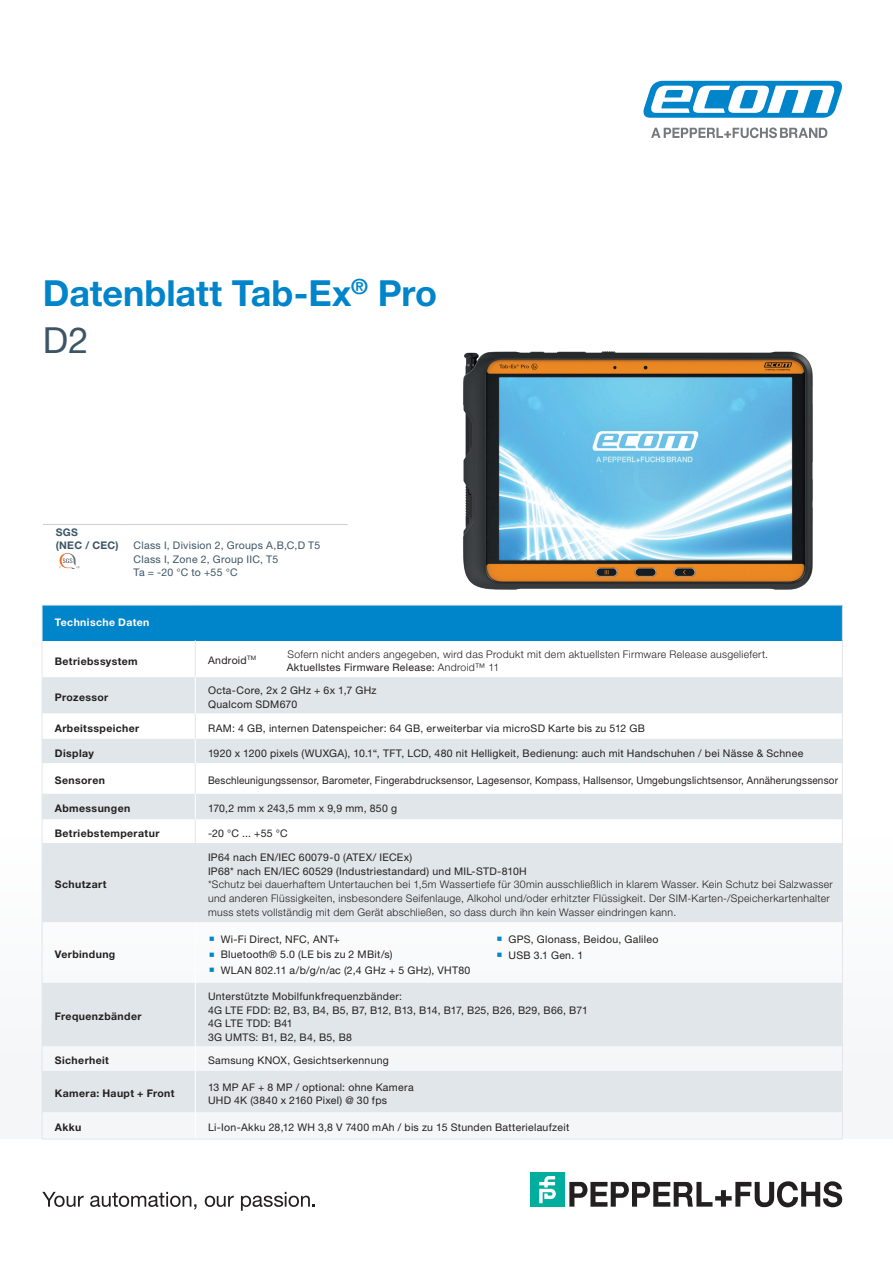
<style>
.page{position:relative;width:893px;height:1263px;background:#fff}
.page>*{position:absolute;margin:0;border:0;box-sizing:border-box;transform-origin:0 0}
.t1{font:700 36px/46.8px "Helvetica Neue LTW1 G";color:#0084ca}
.t2{font:10.5px/13.6px "Helvetica Neue LTW1 G";letter-spacing:.025em;color:#231f20}
.t3{font:300 10.5px/13.6px "Helvetica Neue LTW1 G";letter-spacing:.03em;color:#231f20}
.t4{font:700 10.5px "Helvetica Neue LTW1 G";letter-spacing:.04em;color:#231f20}
.t5{font:10.5px "Helvetica Neue LTW1 G";letter-spacing:.025em;color:#231f20;scale:.94 1}
.t6{font:10.5px/13.6px "Helvetica Neue LTW1 G";letter-spacing:.025em;color:#3b5566}
.t7{font:700 10.5px "Helvetica Neue LTW1 G";letter-spacing:.035em;color:#fff}
.t8{font:700 10.5px/13.6px "Helvetica Neue LTW1 G";letter-spacing:.03em;color:#3b5566}
.s1{font-weight:400;color:#3b5566}
.s2{font-weight:400}
</style>
<div class="page">
<div style="left:0;top:836px;width:893px;height:303px;background:#f4f6f7"></div>
<svg style="left:643px;top:81px;width:199px;height:37px"></svg>
<svg style="left:651px;top:127px;width:176px;height:11px"></svg>
<svg style="left:42px;top:1192px;width:42px;height:15px"></svg>
<svg style="left:90px;top:1192px;width:106px;height:18px"></svg>
<svg style="left:205px;top:1195px;width:29px;height:12px"></svg>
<svg style="left:241px;top:1192px;width:74px;height:19px"></svg>
<svg style="left:569px;top:1181px;width:273px;height:26px"></svg>
<div style="left:530px;top:1172px;width:34px;height:34px;background:#00ae9d"></div>
<svg style="left:539px;top:1176px;width:17px;height:27px"></svg>
<hr style="left:43px;top:524px;width:85px;height:1px;background:#c6cfd6">
<hr style="left:128px;top:524px;width:220px;height:1px;background:#c6cfd6">
<img style="left:60px;top:553px;width:20px;height:16px">
<img style="left:463px;top:351px;width:350px;height:239px">
<div style="left:42px;top:605px;width:800px;height:35px;background:#0084ca"></div>
<svg style="left:43px;top:677px;width:799px;height:435px;fill:#e1e6ea"></svg>
<hr style="left:195px;top:640px;width:1px;height:37px;background:#e1e6ea">
<hr style="left:195px;top:763px;width:1px;height:31px;background:#e1e6ea">
<hr style="left:195px;top:843px;width:1px;height:79px;background:#e1e6ea">
<hr style="left:195px;top:677px;width:1px;height:36px;background:#fff">
<svg style="left:195px;top:713px;width:1px;height:50px"></svg>
<svg style="left:195px;top:794px;width:1px;height:49px"></svg>
<hr style="left:195px;top:922px;width:1px;height:61px;background:#fff">
<hr style="left:195px;top:983px;width:1px;height:63px;background:#fff">
<svg style="left:195px;top:1046px;width:1px;height:25px"></svg>
<hr style="left:42px;top:605px;width:153px;height:1px;background:#e1e6ea">
<hr style="left:42px;top:605px;width:1px;height:35px;background:#e1e6ea">
<hr style="left:195px;top:605px;width:648px;height:1px;background:#e1e6ea">
<hr style="left:842px;top:605px;width:1px;height:35px;background:#e1e6ea">
<hr style="left:42px;top:640px;width:1px;height:37px;background:#e1e6ea">
<hr style="left:842px;top:640px;width:1px;height:37px;background:#e1e6ea">
<hr style="left:42px;top:677px;width:1px;height:36px;background:#e1e6ea">
<hr style="left:842px;top:677px;width:1px;height:36px;background:#e1e6ea">
<svg style="left:42px;top:713px;width:1px;height:50px"></svg>
<svg style="left:842px;top:713px;width:1px;height:50px"></svg>
<hr style="left:42px;top:763px;width:1px;height:31px;background:#e1e6ea">
<hr style="left:842px;top:763px;width:1px;height:31px;background:#e1e6ea">
<svg style="left:42px;top:794px;width:1px;height:42px"></svg>
<svg style="left:842px;top:794px;width:1px;height:49px"></svg>
<hr style="left:42px;top:843px;width:1px;height:79px;background:#e1e6ea">
<hr style="left:842px;top:843px;width:1px;height:79px;background:#e1e6ea">
<hr style="left:42px;top:922px;width:1px;height:61px;background:#e1e6ea">
<hr style="left:842px;top:922px;width:1px;height:61px;background:#e1e6ea">
<hr style="left:42px;top:983px;width:1px;height:63px;background:#e1e6ea">
<hr style="left:842px;top:983px;width:1px;height:63px;background:#e1e6ea">
<svg style="left:42px;top:1046px;width:1px;height:25px"></svg>
<svg style="left:842px;top:1046px;width:1px;height:25px"></svg>
<hr style="left:42px;top:1071px;width:1px;height:41px;background:#e1e6ea">
<hr style="left:842px;top:1071px;width:1px;height:41px;background:#e1e6ea">
<svg style="left:42px;top:1112px;width:1px;height:27px"></svg>
<svg style="left:842px;top:1112px;width:1px;height:27px"></svg>
<hr style="left:42px;top:1139px;width:153px;height:1px;background:#e1e6ea">
<hr style="left:195px;top:1139px;width:648px;height:1px;background:#e1e6ea">
<hr style="left:195px;top:1071px;width:1px;height:41px;background:#fff">
<svg style="left:210px;top:936px;width:4px;height:5px"></svg>
<svg style="left:210px;top:952px;width:4px;height:4px"></svg>
<svg style="left:210px;top:968px;width:4px;height:4px"></svg>
<svg style="left:497px;top:937px;width:5px;height:4px"></svg>
<svg style="left:497px;top:952px;width:5px;height:5px"></svg>
<h1 class="t1" style="left:43px;top:270px;width:396px">Datenblatt Tab-Ex<sup>®</sup> Pro<br><span class="s1">D2</span></h1>
<p class="t8" style="left:56px;top:525px;width:65px">SGS<br>(NEC / CEC)</p>
<p class="t6" style="left:134px;top:539px;width:188px">Class I, Division 2, Groups A,B,C,D T5<br>Class I, Zone 2, Group IIC, T5<br>Ta = -20 °C to +55 °C</p>
<p class="t7" style="left:55px;top:616px;width:96px">Technische Daten</p>
<p class="t4" style="left:55px;top:654px;width:84px">Betriebssystem</p>
<p class="t2" style="left:208px;top:653px;width:50px">Android<sup>TM</sup></p>
<p class="t3" style="left:287px;top:647px;width:483px">Sofern nicht anders angegeben, wird das Produkt mit dem aktuellsten Firmware Release ausgeliefert.<br><span class="s2">Aktuellstes Firmware Release:</span> Android™ 11</p>
<p class="t4" style="left:55px;top:691px;width:55px">Prozessor</p>
<p class="t2" style="left:208px;top:684px;width:170px">Octa-Core, 2x 2 GHz + 6x 1,7 GHz<br>Qualcom SDM670</p>
<p class="t4" style="left:55px;top:722px;width:86px">Arbeitsspeicher</p>
<p class="t2" style="left:208px;top:721px;width:439px">RAM: 4 GB, internen Datenspeicher: 64 GB, erweiterbar via microSD Karte bis zu 512 GB</p>
<p class="t4" style="left:55px;top:747px;width:41px">Display</p>
<p class="t2" style="left:208px;top:746px;width:597px">1920 x 1200 pixels (WUXGA), 10.1“, TFT, LCD, 480 nit Helligkeit, Bedienung: auch mit Handschuhen / bei Nässe &amp; Schnee</p>
<p class="t4" style="left:55px;top:774px;width:52px">Sensoren</p>
<p class="t5" style="left:208px;top:774px;width:672px">Beschleunigungssensor, Barometer, Fingerabdrucksensor, Lagesensor, Kompass, Hallsensor, Umgebungslichtsensor, Annäherungssensor</p>
<p class="t4" style="left:55px;top:802px;width:77px">Abmessungen</p>
<p class="t2" style="left:208px;top:802px;width:191px">170,2 mm x 243,5 mm x 9,9 mm, 850 g</p>
<p class="t4" style="left:55px;top:827px;width:106px">Betriebstemperatur</p>
<p class="t2" style="left:208px;top:826px;width:81px">-20 °C ... +55 °C</p>
<p class="t4" style="left:55px;top:878px;width:53px">Schutzart</p>
<p class="t4" style="left:55px;top:948px;width:62px">Verbindung</p>
<p class="t4" style="left:55px;top:1010px;width:88px">Frequenzbänder</p>
<p class="t2" style="left:208px;top:851px;width:320px">IP64 nach EN/IEC 60079-0 (ATEX/ IECEx)<br>IP68* nach EN/IEC 60529 (Industriestandard) und MIL-STD-810H</p>
<p class="t3" style="left:208px;top:878px;width:626px">*Schutz bei dauerhaftem Untertauchen bei 1,5m Wassertiefe für 30min ausschließlich in klarem Wasser. Kein Schutz bei Salzwasser und anderen Flüssigkeiten, insbesondere Seifenlauge, Alkohol und/oder erhitzter Flüssigkeit. Der SIM-Karten-/Speicherkartenhalter muss stets vollständig mit dem Gerät abschließen, so dass durch ihn kein Wasser eindringen kann.</p>
<p class="t2" style="left:221px;top:931px;width:251px;line-height:15.8px">Wi-Fi Direct, NFC, ANT+<br>Bluetooth® 5.0 (LE bis zu 2 MBit/s)<br>WLAN 802.11 a/b/g/n/ac (2,4 GHz + 5 GHz), VHT80</p>
<p class="t2" style="left:509px;top:931px;width:151px;line-height:15.8px">GPS, Glonass, Beidou, Galileo<br>USB 3.1 Gen. 1</p>
<p class="t2" style="left:208px;top:989px;width:382px">Unterstützte Mobilfunkfrequenzbänder:<br>4G LTE FDD: B2, B3, B4, B5, B7, B12, B13, B14, B17, B25, B26, B29, B66, B71<br>4G LTE TDD: B41<br>3G UMTS: B1, B2, B4, B5, B8</p>
<p class="t4" style="left:55px;top:1054px;width:56px">Sicherheit</p>
<p class="t2" style="left:208px;top:1054px;width:182px">Samsung KNOX, Gesichtserkennung</p>
<p class="t4" style="left:55px;top:1087px;width:121px">Kamera: Haupt + Front</p>
<p class="t2" style="left:208px;top:1080px;width:207px">13 MP AF + 8 MP / optional: ohne Kamera<br>UHD 4K (3840 x 2160 Pixel) @ 30 fps</p>
<p class="t4" style="left:55px;top:1121px;width:28px">Akku</p>
<p class="t2" style="left:208px;top:1121px;width:363px">Li-Ion-Akku 28,12 WH 3,8 V 7400 mAh / bis zu 15 Stunden Batterielaufzeit</p>
</div>
